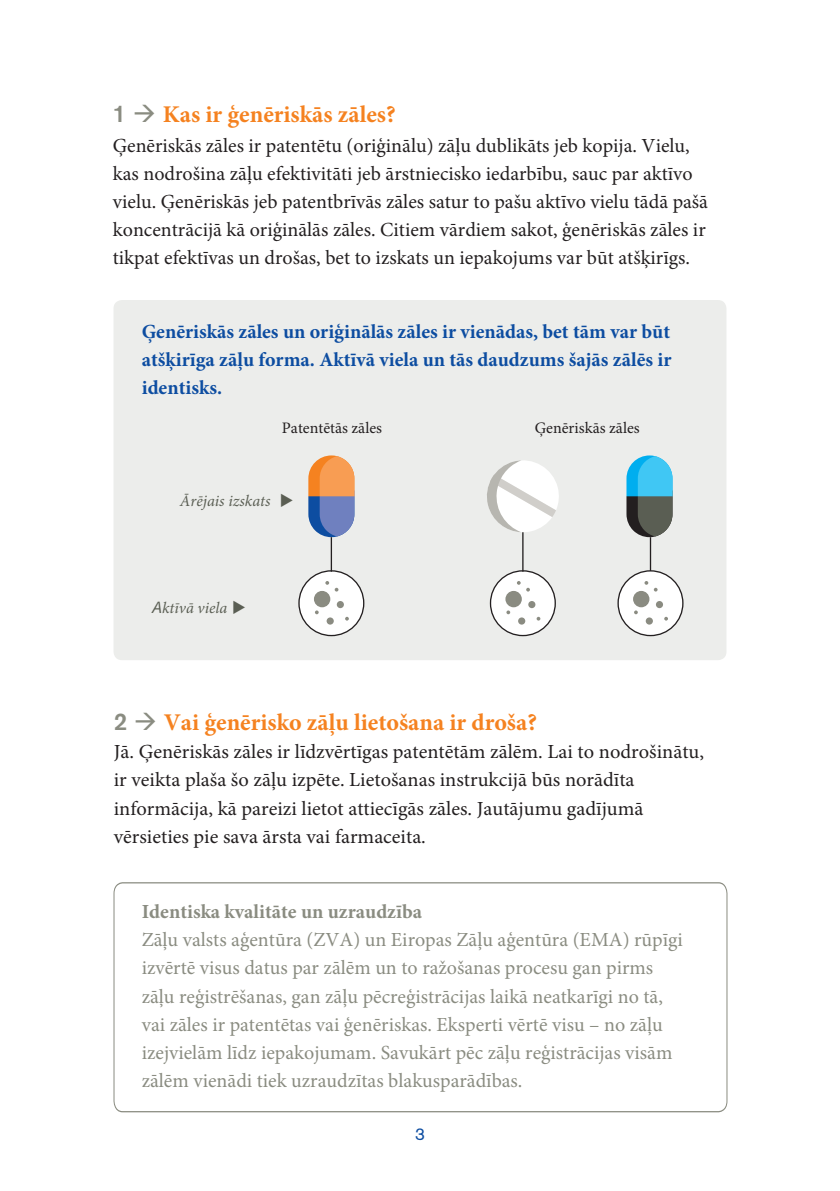
<style>
.page{position:relative;width:840px;height:1191px;background:#fff}
.page>*{position:absolute;margin:0;border:0;box-sizing:border-box;transform-origin:0 0}
._01___platte_tekst{font:700 24px "Minion Pro";color:#f58220}
._01___platte_tekst-2{font:20px/28px "Minion Pro";color:#231f20}
.t1{font:20px/28.2px "Minion Pro";color:#8a8c81}
.t2{font:700 20px/28.2px "Minion Pro";color:#0d4da1;text-align:justify}
._01___platte_tekst-3{font:17px "Akzidenz Grotesk BE";color:#0d4da1}
.t3{font:16px "Minion Pro";color:#231f20}
.t4{font:italic 16px "Minion Pro";color:#5a5e53}
.s1{font-family:"Akzidenz Grotesk BE";font-weight:500;color:#8a8c81}
.s2{color:#8a8c81}
.s3{font-family:"Akzidenz Grotesk BE"}
.s4{font-weight:700}
</style>
<div class="page">
<div style="left:113px;top:300px;width:613px;height:360px;background:#ecedeb;border-radius:9px"></div>
<div style="left:299px;top:571px;width:64px;height:64px;background:#fff;border-radius:50%"></div>
<div style="left:298px;top:570px;width:66px;height:66px;border:1px solid #231f20;border-radius:50%"></div>
<svg style="left:308px;top:455px;width:46px;height:82px;background:#ae908b"></svg>
<svg style="left:626px;top:455px;width:46px;height:82px;background:#5293a5"></svg>
<svg style="left:487px;top:460px;width:72px;height:76px"></svg>
<div style="left:326px;top:617px;width:7px;height:7px;background:#8a8b81;border-radius:50%"></div>
<div style="left:314px;top:591px;width:16px;height:16px;background:#8a8b81;border-radius:50%"></div>
<div style="left:336px;top:601px;width:8px;height:7px;background:#8a8b81;border-radius:50%"></div>
<svg style="left:325px;top:581px;width:13px;height:10px"></svg>
<hr style="left:330px;top:537px;width:2px;height:34px;background:#231f20">
<hr style="left:649px;top:537px;width:1px;height:34px;background:#231f20">
<div style="left:490px;top:571px;width:65px;height:64px;background:#fff;border-radius:50%"></div>
<div style="left:489px;top:570px;width:66px;height:66px;border:1px solid #231f20;border-radius:50%"></div>
<div style="left:518px;top:617px;width:7px;height:7px;background:#8a8b81;border-radius:50%"></div>
<div style="left:505px;top:591px;width:16px;height:16px;background:#8a8b81;border-radius:50%"></div>
<div style="left:528px;top:601px;width:7px;height:7px;background:#8a8b81;border-radius:50%"></div>
<svg style="left:517px;top:581px;width:3px;height:4px"></svg>
<svg style="left:506px;top:610px;width:4px;height:4px"></svg>
<hr style="left:522px;top:532px;width:1px;height:39px;background:#231f20">
<div style="left:617px;top:571px;width:65px;height:64px;background:#fff;border-radius:50%"></div>
<div style="left:617px;top:570px;width:66px;height:66px;border:1px solid #231f20;border-radius:50%"></div>
<div style="left:645px;top:617px;width:7px;height:7px;background:#8a8b81;border-radius:50%"></div>
<div style="left:632px;top:591px;width:17px;height:16px;background:#8a8b81;border-radius:50%"></div>
<div style="left:655px;top:601px;width:7px;height:7px;background:#8a8b81;border-radius:50%"></div>
<svg style="left:644px;top:581px;width:13px;height:10px"></svg>
<svg style="left:113px;top:882px;width:614px;height:231px"></svg>
<p class="_01___platte_tekst" style="left:113px;top:98px;width:284px"><span class="s1">1</span> <span class="s2">→</span> Kas ir ģenēriskās zāles?</p>
<p class="_01___platte_tekst-2" style="left:113px;top:131px;width:596px">Ģenēriskās zāles ir patentētu (oriģinālu) zāļu dublikāts jeb kopija. Vielu, kas nodrošina zāļu efektivitāti jeb ārstniecisko iedarbību, sauc par aktīvo vielu. Ģenēriskās jeb patentbrīvās zāles satur to pašu aktīvo vielu tādā pašā koncentrācijā kā oriģinālās zāles. Citiem vārdiem sakot, ģenēriskās zāles ir tikpat efektīvas un drošas, bet to izskats un iepakojums var būt atšķirīgs.</p>
<p class="t2" style="left:142px;top:317px;width:531px">Ģenēriskās zāles un oriģinālās zāles ir vienādas, bet tām var būt atšķirīga zāļu forma. Aktīvā viela un tās daudzums šajās zālēs ir identisks.</p>
<p class="t3" style="left:282px;top:417px;width:102px">Patentētās zāles</p>
<p class="t3" style="left:534px;top:417px;width:106px">Ģenēriskās zāles</p>
<p class="t4" style="left:180px;top:490px;width:115px">Ārējais izskats ◆</p>
<p class="t4" style="left:151px;top:596px;width:96px"><span class="s3">A</span>ktīvā viela ◆</p>
<p class="_01___platte_tekst" style="left:114px;top:705px;width:424px"><span class="s1">2</span> <span class="s2">→</span> Vai ģenērisko zāļu lietošana ir droša?</p>
<p class="_01___platte_tekst-2" style="left:114px;top:737px;width:591px">Jā. Ģenēriskās zāles ir līdzvērtīgas patentētām zālēm. Lai to nodrošinātu, ir veikta plaša šo zāļu izpēte. Lietošanas instrukcijā būs norādīta informācija, kā pareizi lietot attiecīgās zāles. Jautājumu gadījumā vērsieties pie sava ārsta vai farmaceita.</p>
<p class="t1" style="left:142px;top:897px;width:542px"><span class="s4">Identiska kvalitāte un uzraudzība<br></span>Zāļu valsts aģentūra (ZVA) un Eiropas Zāļu aģentūra (EMA) rūpīgi izvērtē visus datus par zālēm un to ražošanas procesu gan pirms zāļu reģistrēšanas, gan zāļu pēcreģistrācijas laikā neatkarīgi no tā, vai zāles ir patentētas vai ģenēriskas. Eksperti vērtē visu – no zāļu izejvielām līdz iepakojumam. Savukārt pēc zāļu reģistrācijas visām zālēm vienādi tiek uzraudzītas blakusparādības.</p>
<p class="_01___platte_tekst-3" style="left:415px;top:1124px;width:11px">3</p>
</div>
